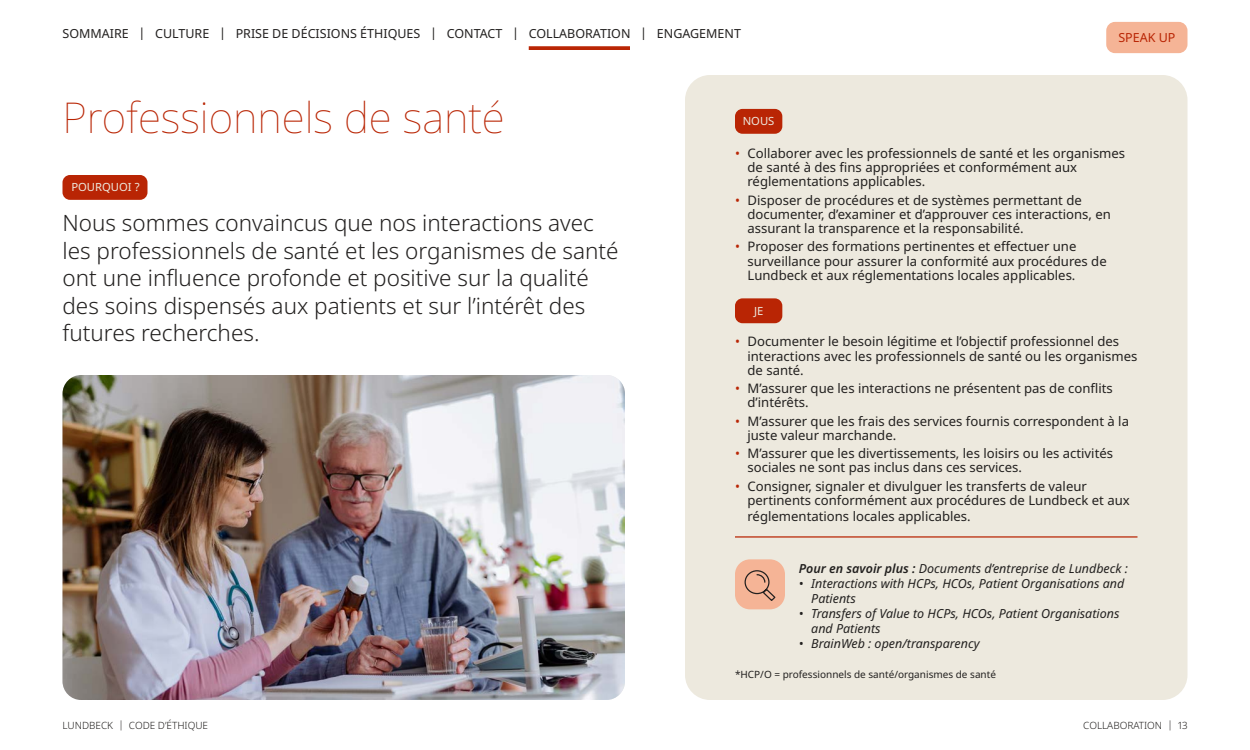
<style>
.page{position:relative;width:1250px;height:750px;background:#fff}
.page>*{position:absolute;margin:0;border:0;box-sizing:border-box;transform-origin:0 0}
.t1{font:100 42.5px "Noto Sans";color:#b92504}
.t2{font:300 22.5px/27.5px "Noto Sans";color:#22201f}
.t3{font:13.12px/14.4px "Noto Sans";color:#22201f}
.t4{font:italic 12.5px/15px "Noto Sans";color:#22201f}
.t5{font:12.5px "Noto Sans";color:#22201f}
.t6{font:12.5px "Noto Sans";color:#b92504}
.t7{font:11.25px "Noto Sans";color:#ede9de}
.t8{font:10px "Noto Sans";color:#22201f}
.t9{font:300 10px "Noto Sans";color:#22201f}
.s1{color:#b92504}
.s2{font-weight:600}
</style>
<div class="page">
<div style="left:1106px;top:22px;width:82px;height:31px;background:#f5b496;border-radius:9px"></div>
<svg style="left:529px;top:46px;width:101px;height:4px"></svg>
<div style="left:685px;top:75px;width:503px;height:625px;background:#ede9de;border-radius:25px"></div>
<div style="left:62px;top:175px;width:86px;height:25px;background:#b92504;border-radius:8px"></div>
<hr style="left:735px;top:536px;width:403px;height:2px;background:#b92504">
<div style="left:735px;top:298px;width:47px;height:25px;background:#b92504;border-radius:8px"></div>
<div style="left:735px;top:109px;width:47px;height:25px;background:#b92504;border-radius:8px"></div>
<div style="left:735px;top:559px;width:50px;height:50px;background:#f5b496;border-radius:15px"></div>
<svg style="left:744px;top:570px;width:32px;height:31px"></svg>
<img style="left:62px;top:375px;width:563px;height:325px">
<p class="t5" style="left:139px;top:25px;width:604px">| CULTURE | PRISE DE DÉCISIONS ÉTHIQUES | CONTACT | COLLABORATION | ENGAGEMENT</p>
<p class="t5" style="left:63px;top:25px;width:68px">SOMMAIRE</p>
<p class="t6" style="left:1118px;top:28px;width:59px">SPEAK UP</p>
<h1 class="t1" style="left:62px;top:87px;width:444px">Professionnels de santé</h1>
<p class="t7" style="left:71px;top:179px;width:70px">POURQUOI ?</p>
<h2 class="t2" style="left:62px;top:210px;width:558px">Nous sommes convaincus que nos interactions avec les professionnels de santé et les organismes de santé ont une influence profonde et positive sur la qualité des soins dispensés aux patients et sur l’intérêt des futures recherches.</h2>
<p class="t9" style="left:62px;top:719px;width:147px">LUNDBECK | CODE D’ÉTHIQUE</p>
<p class="t7" style="left:743px;top:113px;width:33px">NOUS</p>
<p class="t3" style="left:747px;top:146px;width:379px;text-indent:-12px"><span class="s1">•</span> Collaborer avec les professionnels de santé et les organismes de santé à des fins appropriées et conformément aux réglementations applicables.</p>
<p class="t3" style="left:747px;top:193px;width:365px;text-indent:-12px"><span class="s1">•</span> Disposer de procédures et de systèmes permettant de documenter, d’examiner et d’approuver ces interactions, en assurant la transparence et la responsabilité.</p>
<p class="t3" style="left:747px;top:240px;width:361px;text-indent:-12px"><span class="s1">•</span> Proposer des formations pertinentes et effectuer une surveillance pour assurer la conformité aux procédures de<br>Lundbeck et aux réglementations locales applicables.</p>
<p class="t7" style="left:754px;top:303px;width:11px">JE</p>
<p class="t3" style="left:747px;top:335px;width:392px;text-indent:-12px"><span class="s1">•</span> Documenter le besoin légitime et l’objectif professionnel des interactions avec les professionnels de santé ou les organismes de santé.</p>
<p class="t3" style="left:747px;top:381px;width:367px;text-indent:-12px"><span class="s1">•</span> M’assurer que les interactions ne présentent pas de conflits d’intérêts.</p>
<p class="t3" style="left:747px;top:414px;width:383px;text-indent:-12px"><span class="s1">•</span> M’assurer que les frais des services fournis correspondent à la juste valeur marchande.</p>
<p class="t3" style="left:747px;top:446px;width:367px;text-indent:-12px"><span class="s1">•</span> M’assurer que les divertissements, les loisirs ou les activités sociales ne sont pas inclus dans ces services.</p>
<p class="t3" style="left:747px;top:479px;width:384px;text-indent:-12px"><span class="s1">•</span> Consigner, signaler et divulguer les transferts de valeur pertinents conformément aux procédures de Lundbeck et aux</p>
<p class="t3" style="left:747px;top:509px;width:225px">réglementations locales applicables.</p>
<p class="t4" style="left:799px;top:561px;width:331px"><span class="s2">Pour en savoir plus :</span> Documents d’entreprise de Lundbeck :</p>
<p class="t4" style="left:811px;top:576px;width:315px;text-indent:-12px">• Interactions with HCPs, HCOs, Patient Organisations and<br>Patients</p>
<p class="t4" style="left:811px;top:606px;width:310px;text-indent:-12px">• Transfers of Value to HCPs, HCOs, Patient Organisations and Patients</p>
<p class="t4" style="left:799px;top:636px;width:182px">• BrainWeb : open/transparency</p>
<p class="t8" style="left:735px;top:668px;width:263px">*HCP/O = professionnels de santé/organismes de santé</p>
<p class="t9" style="left:1083px;top:719px;width:106px">COLLABORATION | 13</p>
</div>
